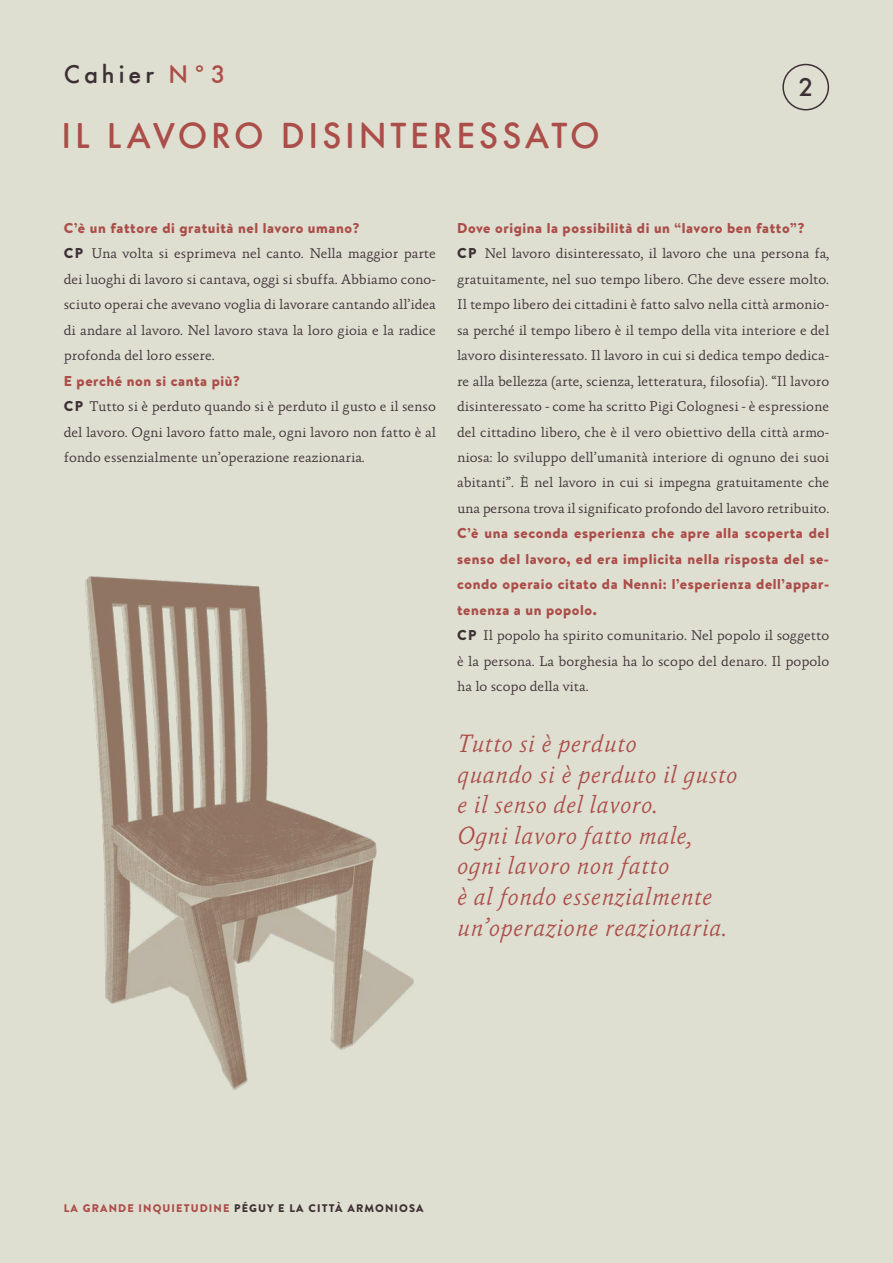
<style>
.page{position:relative;width:893px;height:1263px;background:#deded1}
.page>*{position:absolute;margin:0;border:0;box-sizing:border-box;transform-origin:0 0}
.t1{font:500 37.5px "Futura Round";letter-spacing:.1em;color:#ab4d48}
.t2{font:500 27px "Futura Round";color:#3d3035}
.t3{font:500 26.4px "Futura Round";letter-spacing:.15em;color:#3d3035}
.t4{font:italic 300 25.5px/30.6px "Absara TF";color:#ab4d48}
.t5{font:300 14.25px/25.5px "Absara TF";color:#3d3035;text-align:justify}
.t6{font:900 14.25px/25.5px "Brandon Text";letter-spacing:.04em;color:#ab4d48;text-align:justify}
.t7{font:900 11.1px "Brandon Text";letter-spacing:.1em;color:#3d3035}
.s1{color:#ac4e48}
.s2{font-family:"Brandon Text";font-weight:900}
.s3{color:#ab4d48}
</style>
<div class="page">
<div style="left:782px;top:64px;width:47px;height:46px;border:1px solid #3d3035;border-radius:50%"></div>
<img style="left:85px;top:576px;width:329px;height:514px">
<h3 class="t3" style="left:64px;top:55px;width:163px">Cahier <span class="s1">N°3</span></h3>
<h1 class="t1" style="left:62px;top:108px;width:540px">IL LAVORO DISINTERESSATO</h1>
<h2 class="t2" style="left:799px;top:67px;width:15px">2</h2>
<p class="t6" style="left:64px;top:215px;width:297px">C’è un fattore di gratuità nel lavoro umano?</p>
<p class="t5" style="left:64px;top:241px;width:374px"><span class="s2">CP</span> Una volta si esprimeva nel canto. Nella maggior parte dei luoghi di lavoro si cantava, oggi si sbuffa. Abbiamo cono&shy;sciuto operai che avevano voglia di lavorare cantando all’idea di andare al lavoro. Nel lavoro stava la loro gioia e la radice profonda del loro essere.</p>
<p class="t6" style="left:64px;top:368px;width:178px">E perché non si canta più?</p>
<p class="t5" style="left:64px;top:394px;width:374px"><span class="s2">CP</span> Tutto si è perduto quando si è perduto il gusto e il senso del lavoro. Ogni lavoro fatto male, ogni lavoro non fatto è al fondo essenzialmente un’operazione reazionaria.</p>
<p class="t6" style="left:457px;top:215px;width:349px">Dove origina la possibilità di un “lavoro ben fatto”?</p>
<p class="t5" style="left:457px;top:241px;width:374px"><span class="s2">CP</span> Nel lavoro disinteressato, il lavoro che una persona fa, gratuitamente, nel suo tempo libero. Che deve essere molto.<br>Il tempo libero dei cittadini è fatto salvo nella città armonio&shy;sa perché il tempo libero è il tempo della vita interiore e del lavoro disinteressato. Il lavoro in cui si dedica tempo dedica&shy;re alla bellezza (arte, scienza, letteratura, filosofia). “Il lavoro disinteressato - come ha scritto Pigi Colognesi - è espressione del cittadino libero, che è il vero obiettivo della città armo&shy;niosa: lo sviluppo dell’umanità interiore di ognuno dei suoi abitanti”. È nel lavoro in cui si impegna gratuitamente che una persona trova il significato profondo del lavoro retribuito.</p>
<p class="t6" style="left:457px;top:520px;width:374px">C’è una seconda esperienza che apre alla scoperta del senso del lavoro, ed era implicita nella risposta del se&shy;condo operaio citato da Nenni: l’esperienza dell’appar&shy;tenenza a un popolo.</p>
<p class="t5" style="left:457px;top:623px;width:374px"><span class="s2">CP</span> Il popolo ha spirito comunitario. Nel popolo il soggetto è la persona. La borghesia ha lo scopo del denaro. Il popolo ha lo scopo della vita.</p>
<h3 class="t4" style="left:457px;top:728px;width:282px">Tutto si è perduto<br>quando si è perduto il gusto e il senso del lavoro.<br>Ogni lavoro fatto male, ogni lavoro non fatto<br>è al fondo essenzialmente un’operazione reazionaria.</h3>
<p class="t7" style="left:64px;top:1200px;width:361px"><span class="s3">LA GRANDE INQUIETUDINE</span> PÉGUY E LA CITTÀ ARMONIOSA</p>
</div>
